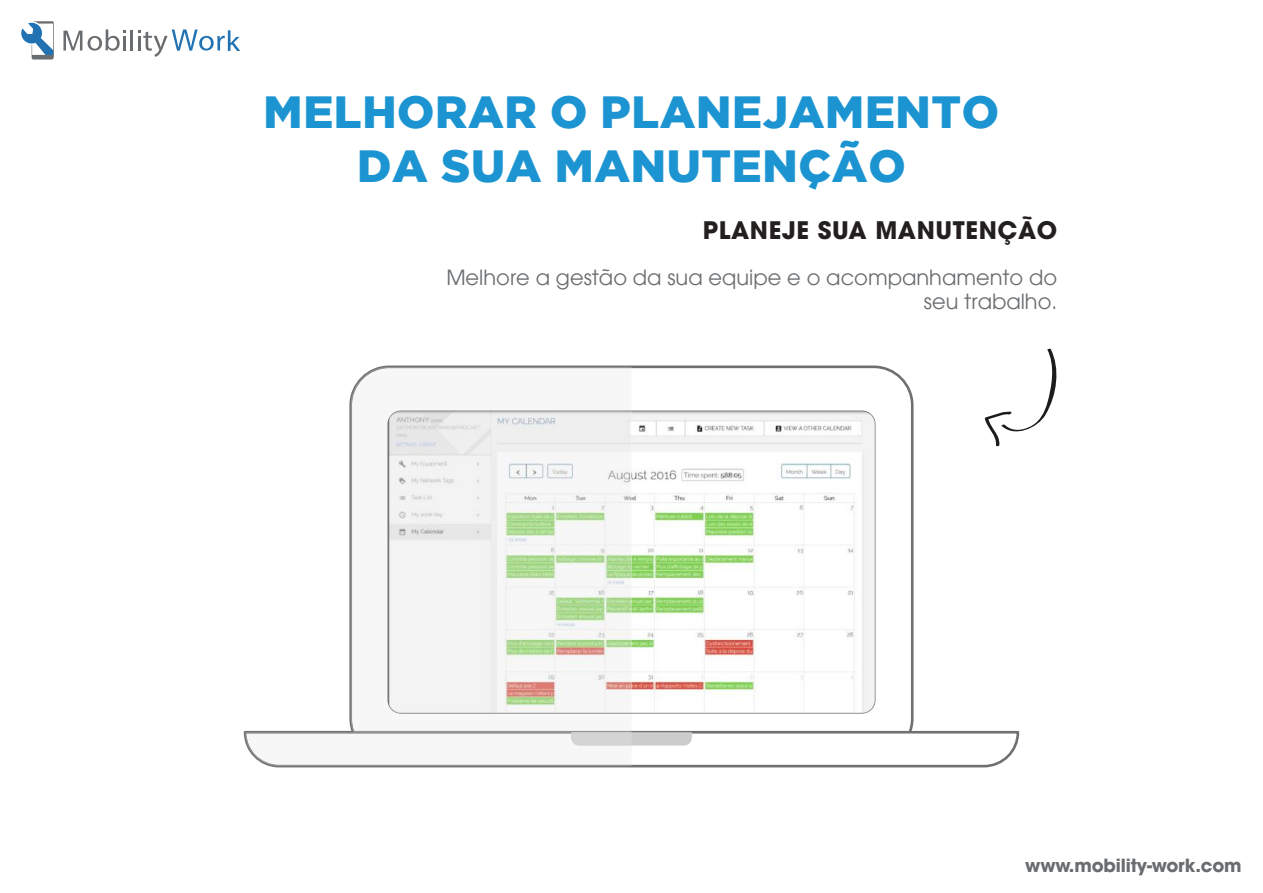
<style>
.page{position:relative;width:1263px;height:893px;background:#fff}
.page>*{position:absolute;margin:0;border:0;box-sizing:border-box;transform-origin:0 0}
.t1{font:900 45px/54px "Gotham";letter-spacing:.015em;color:#1c94d1;text-align:center}
.t2{font:700 24px "Avant Garde LT";letter-spacing:.025em;color:#241f1f}
.t3{font:21px/24px "Avant Garde LT";color:#6a6d70;text-align:right}
.t4{font:700 18px "Avant Garde LT";letter-spacing:-.01em;color:#6a6d70}
</style>
<div class="page">
<svg style="left:21px;top:21px;width:33px;height:39px"></svg>
<svg style="left:88px;top:29px;width:38px;height:22px"></svg>
<hr style="left:130px;top:30px;width:3px;height:20px;background:#6a6d70">
<svg style="left:63px;top:31px;width:19px;height:20px"></svg>
<svg style="left:138px;top:30px;width:102px;height:27px"></svg>
<svg style="left:349px;top:365px;width:564px;height:366px"></svg>
<img style="left:631px;top:411px;width:244px;height:302px">
<svg style="left:351px;top:367px;width:280px;height:364px"></svg>
<svg style="left:387px;top:411px;width:244px;height:303px;fill:#f3f3f3"></svg>
<svg style="left:244px;top:731px;width:775px;height:36px"></svg>
<svg style="left:985px;top:348px;width:72px;height:99px"></svg>
<h1 class="t1" style="left:264px;top:84px;width:737px">MELHORAR O PLANEJAMENTO<br>DA SUA MANUTENÇÃO</h1>
<p class="t2" style="left:703px;top:215px;width:356px">PLANEJE SUA MANUTENÇÃO</p>
<p class="t3" style="left:446px;top:266px;width:612px">Melhore a gestão da sua equipe e o acompanhamento do seu trabalho.</p>
<p class="t4" style="left:1025px;top:853px;width:218px">www.mobility-work.com</p>
</div>
